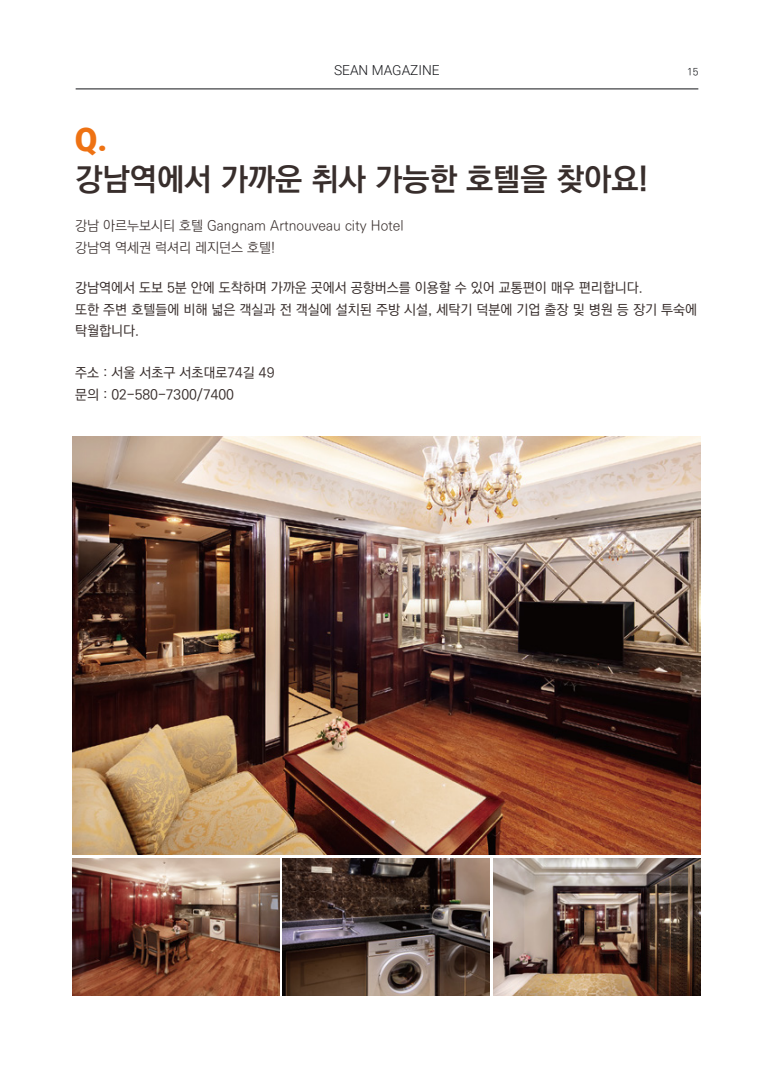
<style>
.page{position:relative;width:773px;height:1081px;background:#fff}
.page>*{position:absolute;margin:0;border:0;box-sizing:border-box;transform-origin:0 0}
.t1{font:900 32.75px "Roboto";color:#ee7213}
.t2{font:700 31.25px "Ko Pub World Dotum";color:#382e2c}
.t3{font:500 13.75px/21.2px "Ko Pub World Dotum";color:#382e2c}
.t4{font:300 13.75px/21.2px "Ko Pub World Dotum";color:#382e2c}
.t5{font:300 13.75px "Roboto";color:#141519}
.t6{font:300 10px "Ko Pub World Dotum";color:#141519}
</style>
<div class="page">
<hr style="left:76px;top:89px;width:622px;height:1px;background:#141519">
<img style="left:72px;top:436px;width:628px;height:419px">
<img style="left:72px;top:858px;width:207px;height:137px">
<img style="left:283px;top:858px;width:206px;height:137px">
<img style="left:493px;top:858px;width:207px;height:137px">
<h1 class="t1" style="left:75px;top:116px;width:34px">Q.</h1>
<p class="t5" style="left:334px;top:60px;width:107px">SEAN MAGAZINE</p>
<p class="t6" style="left:687px;top:65px;width:13px">15</p>
<h2 class="t2" style="left:75px;top:156px;width:574px">강남역에서 가까운 취사 가능한 호텔을 찾아요!</h2>
<p class="t4" style="left:75px;top:216px;width:330px">강남 아르누보시티 호텔 Gangnam Artnouveau city Hotel 강남역 역세권 럭셔리 레지던스 호텔!</p>
<p class="t3" style="left:75px;top:278px;width:623px">강남역에서 도보 5분 안에 도착하며 가까운 곳에서 공항버스를 이용할 수 있어 교통편이 매우 편리합니다.<br>또한 주변 호텔들에 비해 넓은 객실과 전 객실에 설치된 주방 시설, 세탁기 덕분에 기업 출장 및 병원 등 장기 투숙에 탁월합니다.</p>
<p class="t3" style="left:75px;top:363px;width:201px">주소 : 서울 서초구 서초대로74길 49 문의 : 02-580-7300/7400</p>
</div>
